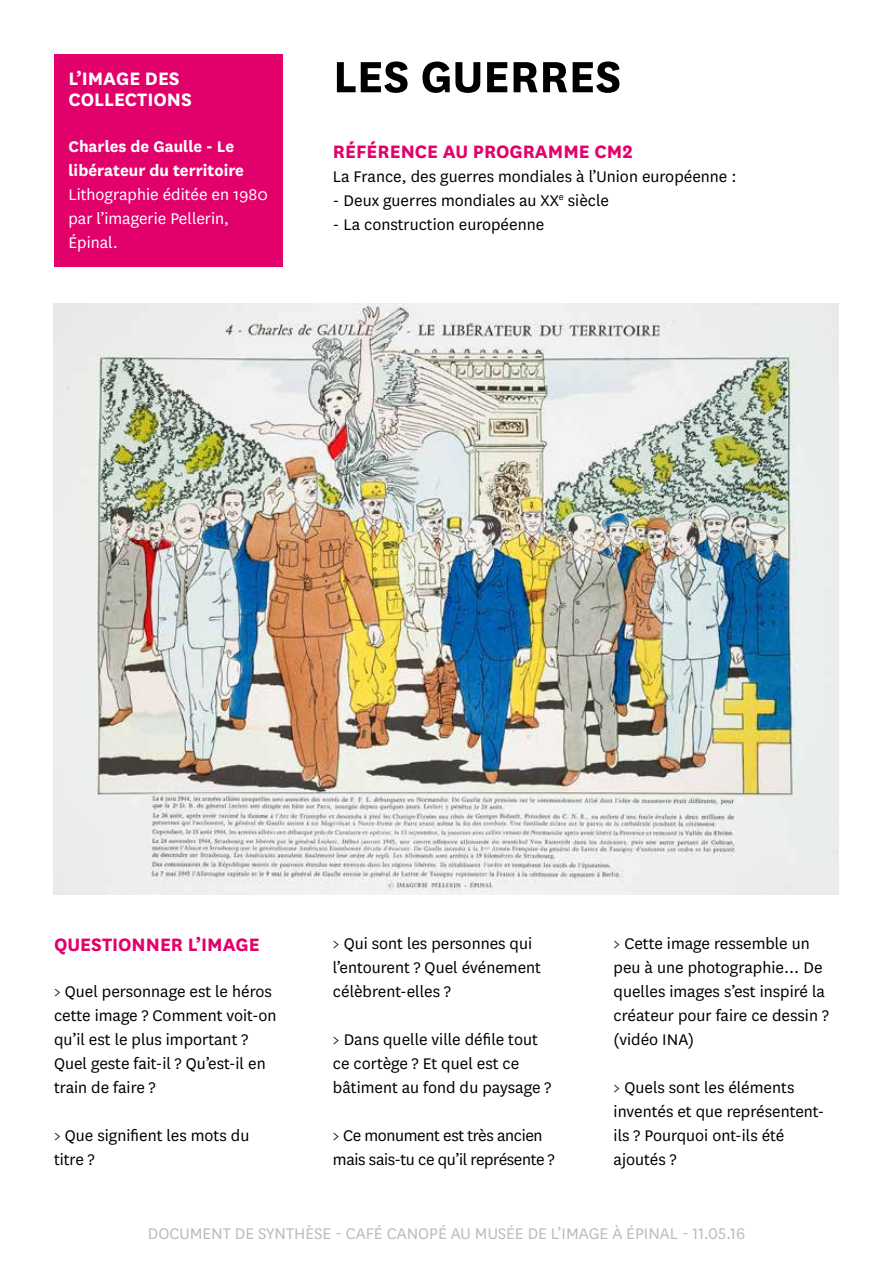
<style>
.page{position:relative;width:893px;height:1263px;background:#fff}
.page>*{position:absolute;margin:0;border:0;box-sizing:border-box;transform-origin:0 0}
.t1{font:700 51.15px "National";letter-spacing:-.005em;color:#000}
.t2{font:700 21px "National";color:#e2006a}
.t3{font:700 21px/21px "National";color:#fff}
.t4{font:18px/24px "National";color:#000}
.t5{font:18px "National";color:#babcbe}
.t6{font:18px/24px "National";color:#fff}
.t7{font:18px/24px "National";letter-spacing:-.02em;color:#000}
.t8{font:700 18px/24px "National";color:#fff}
</style>
<div class="page">
<div style="left:54px;top:54px;width:229px;height:213px;background:#e2006a"></div>
<img style="left:53px;top:304px;width:785px;height:590px">
<p class="t3" style="left:68px;top:67px;width:125px">L’IMAGE DES<br>COLLECTIONS</p>
<p class="t8" style="left:68px;top:133px;width:177px">CHARLES DE GAULLE - LE<br>LIBÉRATEUR DU TERRITOIRE</p>
<p class="t6" style="left:68px;top:181px;width:201px">Lithographie éditée en 1980 par l’imagerie Pellerin,<br>Épinal.</p>
<h1 class="t1" style="left:333px;top:40px;width:290px">LES GUERRES</h1>
<p class="t2" style="left:333px;top:137px;width:301px">RÉFÉRENCE AU PROGRAMME CM2</p>
<p class="t4" style="left:333px;top:164px;width:405px">La France, des guerres mondiales à l’Union européenne :</p>
<p class="t4" style="left:333px;top:188px;width:278px">- Deux guerres mondiales au XX<sup>e</sup> siècle</p>
<p class="t4" style="left:333px;top:212px;width:213px">- La construction européenne</p>
<p class="t2" style="left:54px;top:930px;width:207px">QUESTIONNER L’IMAGE</p>
<p class="t4" style="left:54px;top:978px;width:224px">&gt; Quel personnage est le héros cette image ? Comment voit-on qu’il est le plus important ?<br>Quel geste fait-il ? Qu’est-il en train de faire ?</p>
<p class="t4" style="left:54px;top:1122px;width:197px">&gt; Que signifient les mots du titre ?</p>
<p class="t4" style="left:333px;top:931px;width:210px">&gt; Qui sont les personnes qui l’entourent ? Quel événement célèbrent-elles ?</p>
<p class="t4" style="left:333px;top:1027px;width:220px">&gt; Dans quelle ville défile tout ce cortège ? Et quel est ce bâtiment au fond du paysage ?</p>
<p class="t7" style="left:333px;top:1123px;width:223px">&gt; Ce monument est très ancien mais sais-tu ce qu’il représente ?</p>
<p class="t4" style="left:614px;top:931px;width:217px">&gt; Cette image ressemble un peu à une photographie... De quelles images s’est inspiré la créateur pour faire ce dessin ? (vidéo INA)</p>
<p class="t4" style="left:614px;top:1075px;width:212px">&gt; Quels sont les éléments inventés et que représentent&shy;ils ? Pourquoi ont-ils été ajoutés ?</p>
<p class="t5" style="left:148px;top:1222px;width:599px">document de synthèse - café canopé au musée de l’image à épinal - 11.05.16</p>
</div>
